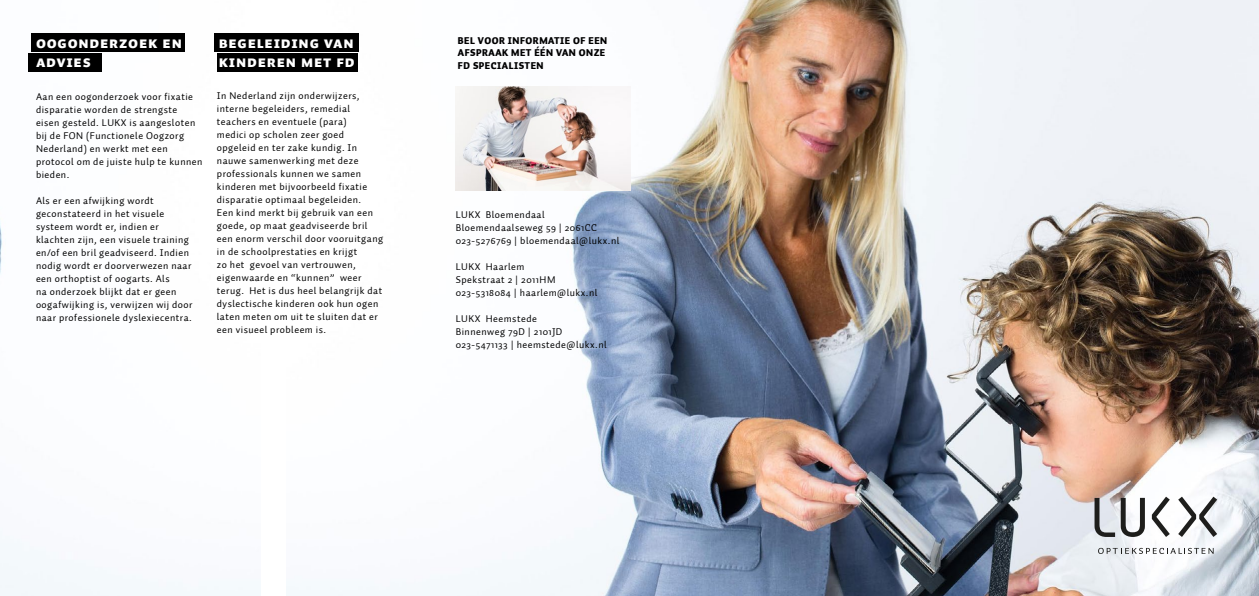
<style>
.page{position:relative;width:1259px;height:596px;background:#fff}
.page>*{position:absolute;margin:0;border:0;box-sizing:border-box;transform-origin:0 0}
.t1{font:16px/19.2px "Auto 3 Black Sm Cp";letter-spacing:.05em;color:#fff}
.t2{font:10px/13px "Auto 3";letter-spacing:.05em;color:#000}
.t3{font:900 9.7px/12.6px "Auto 3";letter-spacing:.05em;color:#000}
</style>
<div class="page">
<img style="left:0;top:53px;width:261px;height:542px">
<img style="left:286px;top:0;width:973px;height:595px">
<svg style="left:1094px;top:496px;width:123px;height:40px"></svg>
<svg style="left:1098px;top:547px;width:115px;height:6px"></svg>
<div style="left:31px;top:33px;width:154px;height:19px;background:#000"></div>
<div style="left:28px;top:53px;width:73px;height:19px;background:#000"></div>
<div style="left:214px;top:33px;width:145px;height:19px;background:#000"></div>
<div style="left:217px;top:53px;width:141px;height:19px;background:#000"></div>
<img style="left:456px;top:86px;width:175px;height:104px">
<h1 class="t1" style="left:36px;top:34px;width:147px">OOGONDERZOEK EN<br>ADVIES</h1>
<p class="t2" style="left:36px;top:90px;width:168px">Aan een oogonderzoek voor fixatie disparatie worden de strengste eisen gesteld. LUKX is aangesloten bij de FON (Functionele Oogzorg<br>Nederland) en werkt met een protocol om de juiste hulp te kunnen bieden.</p>
<p class="t2" style="left:36px;top:194px;width:158px">Als er een afwijking wordt geconstateerd in het visuele systeem wordt er, indien er klachten zijn, een visuele training en/of een bril geadviseerd. Indien nodig wordt er doorverwezen naar een orthoptist of oogarts. Als<br>na onderzoek blijkt dat er geen oogafwijking is, verwijzen wij door naar professionele dyslexiecentra.</p>
<h1 class="t1" style="left:219px;top:34px;width:137px">BEGELEIDING VAN<br>KINDEREN MET FD</h1>
<p class="t2" style="left:217px;top:89px;width:168px">In Nederland zijn onderwijzers, interne begeleiders, remedial teachers en eventuele (para)<br>medici op scholen zeer goed opgeleid en ter zake kundig. In nauwe samenwerking met deze professionals kunnen we samen kinderen met bijvoorbeeld fixatie disparatie optimaal begeleiden.<br>Een kind merkt bij gebruik van een goede, op maat geadviseerde bril een enorm verschil door vooruitgang in de schoolprestaties en krijgt<br>zo het gevoel van vertrouwen, eigenwaarde en “kunnen” weer terug. Het is dus heel belangrijk dat dyslectische kinderen ook hun ogen laten meten om uit te sluiten dat er een visueel probleem is.</p>
<p class="t3" style="left:458px;top:34px;width:151px">BEL VOOR INFORMATIE OF EEN<br>AFSPRAAK MET ÉÉN VAN ONZE<br>FD SPECIALISTEN</p>
<p class="t2" style="left:456px;top:208px;width:165px">LUKX Bloemendaal<br>Bloemendaalseweg 59 | 2061CC<br>023-5276769 | bloemendaal@lukx.nl</p>
<p class="t2" style="left:456px;top:260px;width:143px">LUKX Haarlem<br>Spekstraat 2 | 2011HM<br>023-5318084 | haarlem@lukx.nl</p>
<p class="t2" style="left:456px;top:312px;width:152px">LUKX Heemstede<br>Binnenweg 79D | 2101JD<br>023-5471133 | heemstede@lukx.nl</p>
</div>
